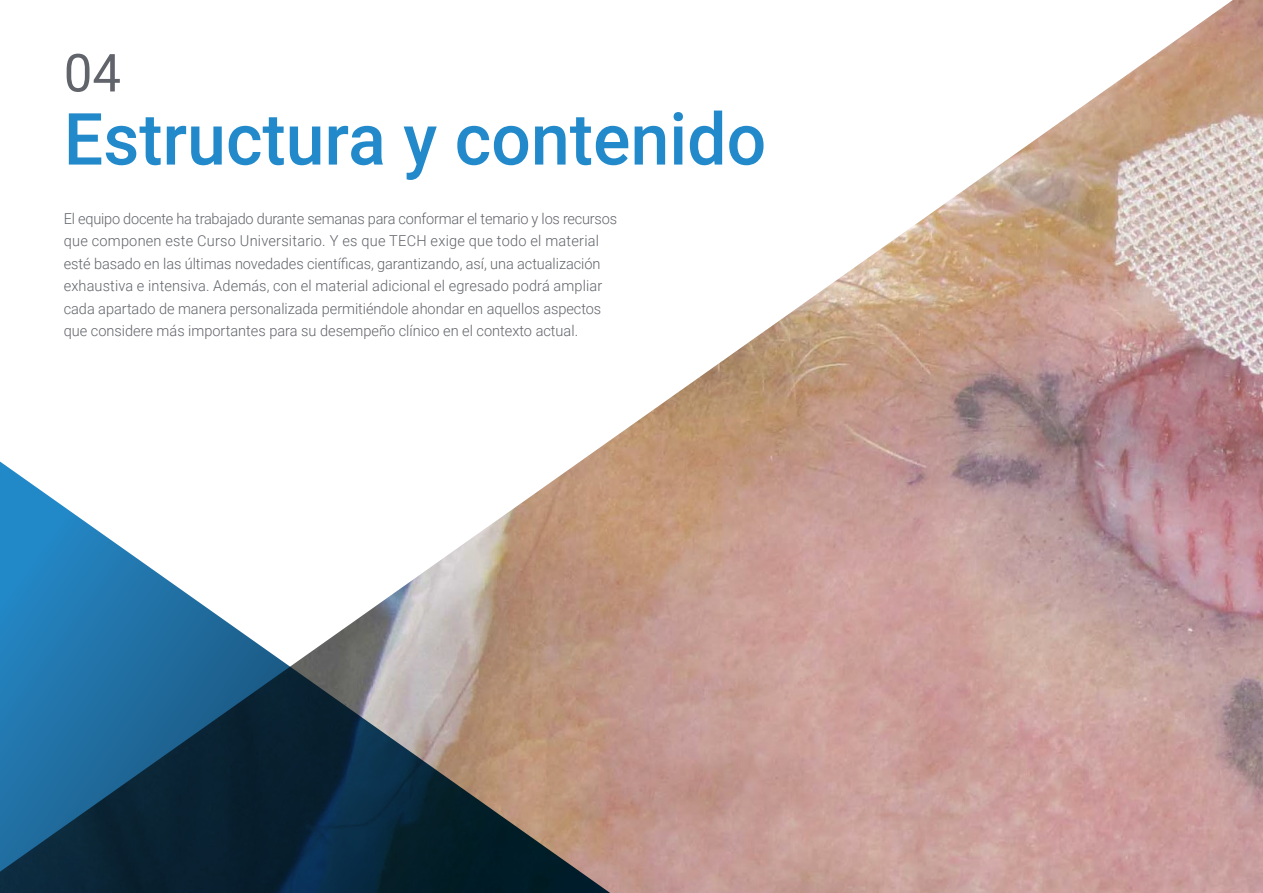
<style>
.page{position:relative;width:1263px;height:893px;background:#fff}
.page>*{position:absolute;margin:0;border:0;box-sizing:border-box;transform-origin:0 0}
.t1{font:500 72px "Roboto";color:#2289ca}
.t2{font:52.5px "Roboto";color:#61646a}
.t3{font:300 15px/22.5px "Roboto";letter-spacing:-.005em;color:#61646a}
</style>
<div class="page">
<img style="left:602px;top:0;width:661px;height:893px">
<svg style="left:0;top:446px;width:640px;height:447px"></svg>
<h2 class="t2" style="left:64px;top:36px;width:59px">04</h2>
<h1 class="t1" style="left:64px;top:89px;width:704px">Estructura y contenido</h1>
<p class="t3" style="left:64px;top:207px;width:555px">El equipo docente ha trabajado durante semanas para conformar el temario y los recursos que componen este Curso Universitario. Y es que TECH exige que todo el material esté basado en las últimas novedades científicas, garantizando, así, una actualización exhaustiva e intensiva. Además, con el material adicional el egresado podrá ampliar cada apartado de manera personalizada permitiéndole ahondar en aquellos aspectos que considere más importantes para su desempeño clínico en el contexto actual.</p>
</div>
